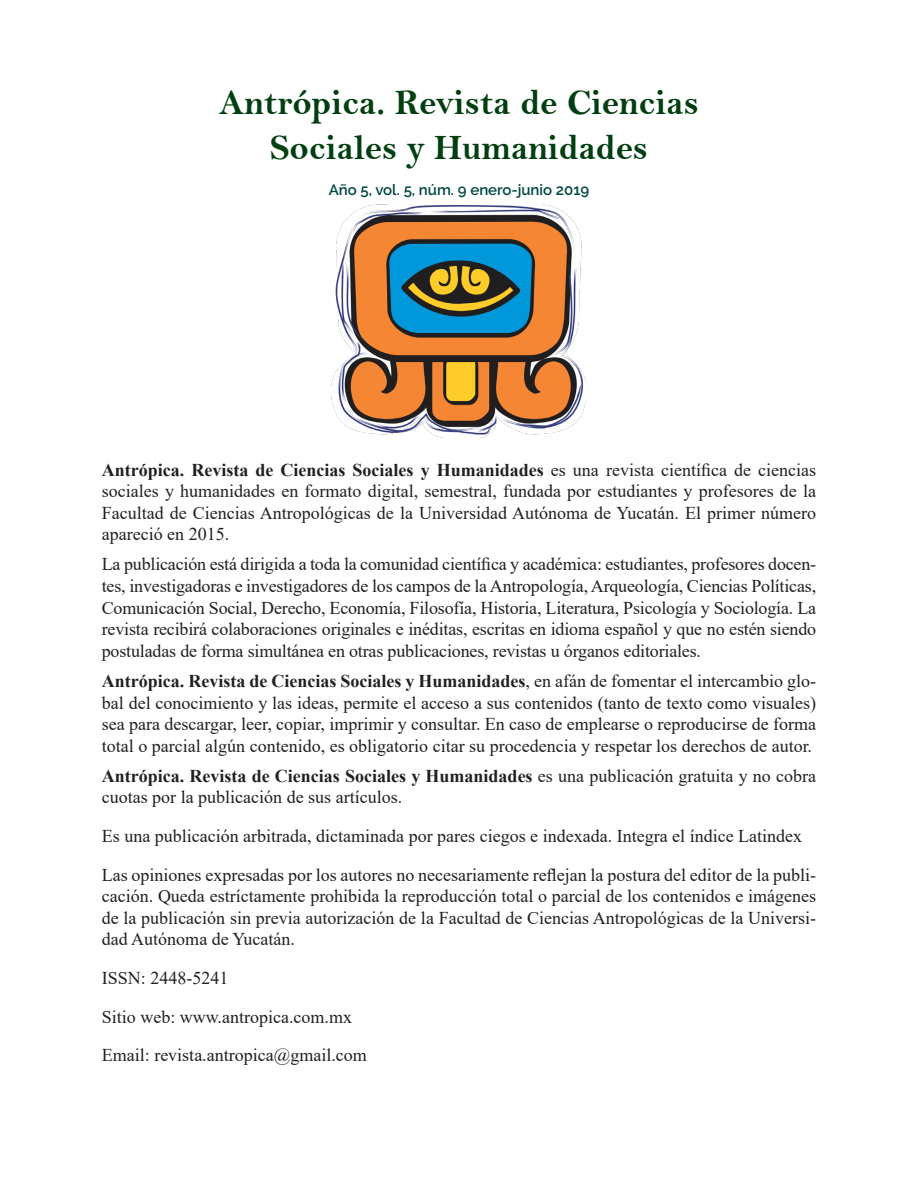
<style>
.page{position:relative;width:918px;height:1188px;background:#fff}
.page>*{position:absolute;margin:0;border:0;box-sizing:border-box;transform-origin:0 0}
.subtítulos{font:36px/45px "Bell MT Bold";color:#003f10;text-align:center}
.indice_autor{font:18px/21.6px "Times New Roman";color:#231f20;text-align:justify}
.subtítulos-2{font:600 15px "Raleway";color:#004744}
.s1{font-weight:700}
</style>
<div class="page">
<img style="left:332px;top:204px;width:254px;height:234px">
<p class="subtítulos" style="left:219px;top:80px;width:481px">Antrópica. Revista de Ciencias<br>Sociales y Humanidades</p>
<p class="subtítulos-2" style="left:329px;top:181px;width:262px">Año 5, vol. 5, núm. 9 enero-junio 2019</p>
<p class="indice_autor" style="left:102px;top:458px;width:716px"><span class="s1">Antrópica. Revista de Ciencias Sociales y Humanidades</span> es una revista científica de ciencias sociales y humanidades en formato digital, semestral, fundada por estudiantes y profesores de la Facultad de Ciencias Antropológicas de la Universidad Autónoma de Yucatán. El primer número apareció en 2015.</p>
<p class="indice_autor" style="left:102px;top:553px;width:716px">La publicación está dirigida a toda la comunidad científica y académica: estudiantes, profesores docen&shy;tes, investigadoras e investigadores de los campos de la Antropología, Arqueología, Ciencias Políticas, Comunicación Social, Derecho, Economía, Filosofía, Historia, Literatura, Psicología y Sociología. La revista recibirá colaboraciones originales e inéditas, escritas en idioma español y que no estén siendo postuladas de forma simultánea en otras publicaciones, revistas u órganos editoriales.</p>
<p class="indice_autor" style="left:102px;top:670px;width:716px"><span class="s1">Antrópica. Revista de Ciencias Sociales y Humanidades</span>, en afán de fomentar el intercambio glo&shy;bal del conocimiento y las ideas, permite el acceso a sus contenidos (tanto de texto como visuales) sea para descargar, leer, copiar, imprimir y consultar. En caso de emplearse o reproducirse de forma total o parcial algún contenido, es obligatorio citar su procedencia y respetar los derechos de autor.</p>
<p class="indice_autor" style="left:102px;top:764px;width:716px"><span class="s1">Antrópica. Revista de Ciencias Sociales y Humanidades</span> es una publicación gratuita y no cobra cuotas por la publicación de sus artículos.</p>
<p class="indice_autor" style="left:102px;top:825px;width:702px">Es una publicación arbitrada, dictaminada por pares ciegos e indexada. Integra el índice Latindex</p>
<p class="indice_autor" style="left:102px;top:863px;width:716px">Las opiniones expresadas por los autores no necesariamente reflejan la postura del editor de la publi&shy;cación. Queda estríctamente prohibida la reproducción total o parcial de los contenidos e imágenes de la publicación sin previa autorización de la Facultad de Ciencias Antropológicas de la Universi&shy;dad Autónoma de Yucatán.</p>
<p class="indice_autor" style="left:102px;top:967px;width:128px">ISSN: 2448-5241</p>
<p class="indice_autor" style="left:102px;top:1005px;width:252px">Sitio web: www.antropica.com.mx</p>
<p class="indice_autor" style="left:102px;top:1044px;width:267px">Email: revista.antropica@gmail.com</p>
</div>
